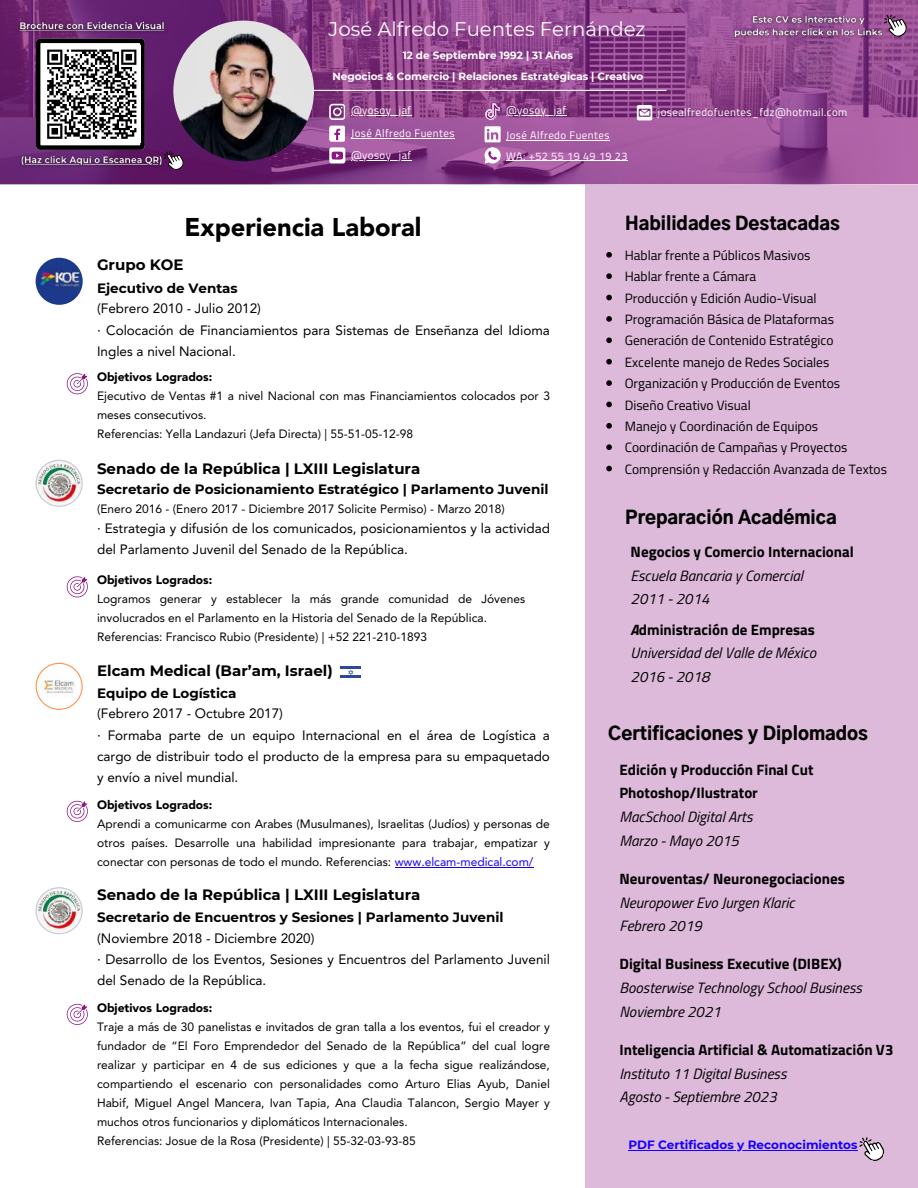
<style>
.page{position:relative;width:918px;height:1188px;background:#fff}
.page>*{position:absolute;margin:0;border:0;box-sizing:border-box;transform-origin:0 0}
.t1{font:900 25.5px "Avenir LT Std";color:#000}
.t2{font:19.65px "Montserrat";color:#fff}
.t3{font:900 18px "Gothic A1";color:#000}
.t4{font:italic 15px/23.7px "Titillium Web";color:#000}
.t5{font:700 15px/23.7px "Titillium Web";color:#000}
.t6{font:700 15px "Montserrat";color:#000}
.t7{font:13.5px/21.3px "Avenir LT Std";color:#000}
.t8{font:13.5px/21.3px "Titillium Web";color:#000}
.t9{font:700 13.5px "Montserrat";color:#000}
.t10{font:12px/19px "Avenir LT Std";color:#000}
.t11{font:900 12px "Avenir LT Std";color:#000}
.t12{font:700 12px "Montserrat";color:#1400ff}
.t13{font:10.95px/22.6px "Titillium Web";letter-spacing:.04em;color:#fff}
.t14{font:700 10.5px "Montserrat";color:#fff}
.s1{color:#1400ff}
.s2{font-weight:700}
.s3{font-weight:700;font-style:normal}
</style>
<div class="page">
<div style="left:585px;top:184px;width:333px;height:1004px;background:#ddb9da"></div>
<img style="left:0;top:0;width:918px;height:184px">
<hr style="left:309px;top:90px;width:357px;height:1px;background:#fff">
<img style="left:173px;top:21px;width:141px;height:140px;border-radius:50%">
<svg style="left:329px;top:104px;width:16px;height:16px"></svg>
<div style="left:329px;top:126px;width:16px;height:15px;background:#fff;border-radius:2px"></div>
<svg style="left:334px;top:129px;width:6px;height:11px"></svg>
<svg style="left:485px;top:103px;width:15px;height:17px"></svg>
<svg style="left:329px;top:147px;width:16px;height:16px"></svg>
<svg style="left:332px;top:152px;width:11px;height:8px"></svg>
<img style="left:36px;top:258px;width:47px;height:47px;border-radius:50%">
<svg style="left:67px;top:373px;width:21px;height:21px"></svg>
<svg style="left:36px;top:460px;width:47px;height:47px"></svg>
<svg style="left:36px;top:663px;width:47px;height:47px"></svg>
<svg style="left:341px;top:666px;width:20px;height:10px"></svg>
<hr style="left:341px;top:676px;width:20px;height:2px;background:#2a499f">
<hr style="left:341px;top:667px;width:20px;height:2px;background:#2a499f">
<svg style="left:348px;top:670px;width:5px;height:5px"></svg>
<svg style="left:67px;top:576px;width:21px;height:21px"></svg>
<svg style="left:67px;top:800px;width:21px;height:22px"></svg>
<svg style="left:36px;top:887px;width:47px;height:47px"></svg>
<svg style="left:67px;top:1003px;width:21px;height:22px"></svg>
<svg style="left:887px;top:14px;width:22px;height:25px"></svg>
<hr style="left:628px;top:1150px;width:230px;height:1px;background:#1400ff">
<svg style="left:859px;top:1137px;width:25px;height:24px"></svg>
<svg style="left:485px;top:126px;width:15px;height:37px"></svg>
<svg style="left:637px;top:105px;width:15px;height:15px"></svg>
<svg style="left:36px;top:39px;width:109px;height:111px"></svg>
<svg style="left:606px;top:252px;width:6px;height:6px"></svg>
<svg style="left:606px;top:273px;width:6px;height:6px"></svg>
<svg style="left:606px;top:295px;width:6px;height:5px"></svg>
<svg style="left:606px;top:316px;width:6px;height:6px"></svg>
<svg style="left:606px;top:338px;width:6px;height:5px"></svg>
<svg style="left:606px;top:359px;width:6px;height:6px"></svg>
<svg style="left:606px;top:380px;width:6px;height:6px"></svg>
<svg style="left:606px;top:402px;width:6px;height:5px"></svg>
<svg style="left:606px;top:423px;width:6px;height:6px"></svg>
<svg style="left:606px;top:444px;width:6px;height:6px"></svg>
<svg style="left:606px;top:466px;width:6px;height:5px"></svg>
<hr style="left:351px;top:115px;width:61px;height:1px;background:#fff">
<hr style="left:351px;top:138px;width:104px;height:1px;background:#fff">
<hr style="left:351px;top:160px;width:61px;height:1px;background:#fff">
<hr style="left:506px;top:115px;width:61px;height:1px;background:#fff">
<hr style="left:506px;top:140px;width:104px;height:1px;background:#fff">
<hr style="left:506px;top:160px;width:45px;height:1px;background:#fff">
<hr style="left:551px;top:160px;width:77px;height:1px;background:#fff">
<hr style="left:395px;top:867px;width:138px;height:1px;background:#1400ff">
<img style="left:730px;top:10px;width:157px;height:32px">
<img style="left:15px;top:17px;width:153px;height:19px">
<img style="left:17px;top:151px;width:147px;height:20px">
<svg style="left:164px;top:151px;width:22px;height:21px"></svg>
<h2 class="t2" style="left:329px;top:17px;width:319px">José Alfredo Fuentes Fernández</h2>
<p class="t14" style="left:332px;top:69px;width:313px">Negocios &amp; Comercio | Relaciones Estratégicas | Creativo</p>
<p class="t14" style="left:403px;top:49px;width:172px">12 de Septiembre 1992 | 31 Años</p>
<p class="t13" style="left:351px;top:99px;width:105px">@yosoy_jaf<br>José Alfredo Fuentes @yosoy_jaf</p>
<p class="t13" style="left:506px;top:99px;width:62px">@yosoy_jaf</p>
<p class="t13" style="left:506px;top:124px;width:123px;line-height:20.9px">José Alfredo Fuentes<br>WA: +52 55 19 49 19 23</p>
<p class="t13" style="left:658px;top:100px;width:191px">josealfredofuentes_fdz@hotmail.com</p>
<h1 class="t1" style="left:185px;top:216px;width:238px">Experiencia Laboral</h1>
<p class="t6" style="left:97px;top:256px;width:88px">Grupo KOE</p>
<p class="t9" style="left:97px;top:280px;width:142px">Ejecutivo de Ventas</p>
<p class="t7" style="left:97px;top:299px;width:454px">(Febrero 2010 - Julio 2012)<br>· Colocación de Financiamientos para Sistemas de Enseñanza del Idioma<br>Ingles a nivel Nacional.</p>
<p class="t11" style="left:97px;top:372px;width:117px">Objetivos Logrados:</p>
<p class="t10" style="left:97px;top:388px;width:454px">Ejecutivo de Ventas #1 a nivel Nacional con mas Financiamientos colocados por 3 meses consecutivos.<br>Referencias: Yella Landazuri (Jefa Directa) | 55-51-05-12-98</p>
<p class="t6" style="left:97px;top:459px;width:325px">Senado de la República | LXIII Legislatura</p>
<p class="t9" style="left:97px;top:481px;width:453px">Secretario de Posicionamiento Estratégico | Parlamento Juvenil</p>
<p class="t10" style="left:97px;top:500px;width:409px">(Enero 2016 - (Enero 2017 - Diciembre 2017 Solicite Permiso) - Marzo 2018)</p>
<p class="t7" style="left:97px;top:519px;width:454px">· Estrategia y difusión de los comunicados, posicionamientos y la actividad del Parlamento Juvenil del Senado de la República.</p>
<p class="t11" style="left:97px;top:575px;width:117px">Objetivos Logrados:</p>
<p class="t10" style="left:97px;top:591px;width:430px">Logramos generar y establecer la más grande comunidad de Jóvenes involucrados en el Parlamento en la Historia del Senado de la República.<br>Referencias: Francisco Rubio (Presidente) | +52 221-210-1893</p>
<p class="t6" style="left:97px;top:661px;width:237px">Elcam Medical (Bar’am, Israel)</p>
<p class="t9" style="left:97px;top:685px;width:141px">Equipo de Logística</p>
<p class="t7" style="left:97px;top:704px;width:454px">(Febrero 2017 - Octubre 2017)<br>· Formaba parte de un equipo Internacional en el área de Logística a cargo de distribuir todo el producto de la empresa para su empaquetado y envío a nivel mundial.</p>
<p class="t11" style="left:97px;top:800px;width:117px">Objetivos Logrados:</p>
<p class="t10" style="left:97px;top:815px;width:454px;text-align:justify">Aprendi a comunicarme con Arabes (Musulmanes), Israelitas (Judíos) y personas de otros países. Desarrolle una habilidad impresionante para trabajar, empatizar y conectar con personas de todo el mundo. Referencias: <span class="s1">www.elcam-medical.com/</span></p>
<p class="t6" style="left:97px;top:885px;width:325px">Senado de la República | LXIII Legislatura</p>
<p class="t9" style="left:97px;top:909px;width:408px">Secretario de Encuentros y Sesiones | Parlamento Juvenil</p>
<p class="t7" style="left:97px;top:929px;width:454px">(Noviembre 2018 - Diciembre 2020)<br>· Desarrollo de los Eventos, Sesiones y Encuentros del Parlamento Juvenil del Senado de la República.</p>
<p class="t11" style="left:97px;top:1003px;width:117px">Objetivos Logrados:</p>
<p class="t10" style="left:97px;top:1018px;width:454px">Traje a más de 30 panelistas e invitados de gran talla a los eventos, fui el creador y fundador de “El Foro Emprendedor del Senado de la República” del cual logre realizar y participar en 4 de sus ediciones y que a la fecha sigue realizándose, compartiendo el escenario con personalidades como Arturo Elias Ayub, Daniel Habif, Miguel Angel Mancera, Ivan Tapia, Ana Claudia Talancon, Sergio Mayer y muchos otros funcionarios y diplomáticos Internacionales.<br>Referencias: Josue de la Rosa (Presidente) | 55-32-03-93-85</p>
<h3 class="t3" style="left:625px;top:215px;width:216px">Habilidades Destacadas</h3>
<p class="t8" style="left:625px;top:244px;width:264px">Hablar frente a Públicos Masivos<br>Hablar frente a Cámara<br>Producción y Edición Audio-Visual Programación Básica de Plataformas Generación de Contenido Estratégico Excelente manejo de Redes Sociales Organización y Producción de Eventos<br>Diseño Creativo Visual<br>Manejo y Coordinación de Equipos Coordinación de Campañas y Proyectos Comprensión y Redacción Avanzada de Textos</p>
<h3 class="t3" style="left:625px;top:510px;width:213px">Preparación Académica</h3>
<p class="t5" style="left:631px;top:540px;width:225px">Negocios y Comercio Internacional</p>
<p class="t4" style="left:631px;top:563px;width:174px">Escuela Bancaria y Comercial<br>2011 - 2014</p>
<p class="t4" style="left:631px;top:617px;width:187px;text-align:justify"><span class="s2">A</span><span class="s3">dministración de Empresas </span>Universidad del Valle de México 2016 - 2018</p>
<h3 class="t3" style="left:608px;top:726px;width:261px">Certificaciones y Diplomados</h3>
<p class="t5" style="left:619px;top:757px;width:196px">Edición y Producción Final Cut<br>Photoshop/Ilustrator</p>
<p class="t4" style="left:619px;top:805px;width:134px">MacSchool Digital Arts<br>Marzo - Mayo 2015</p>
<p class="t5" style="left:619px;top:867px;width:227px">Neuroventas/ Neuronegociaciones</p>
<p class="t4" style="left:619px;top:890px;width:177px">Neuropower Evo Jurgen Klaric<br>Febrero 2019</p>
<p class="t5" style="left:619px;top:952px;width:224px">Digital Business Executive (DIBEX)</p>
<p class="t4" style="left:619px;top:976px;width:244px">Boosterwise Technology School Business<br>Noviembre 2021</p>
<p class="t5" style="left:619px;top:1038px;width:275px">Inteligencia Artificial &amp; Automatización V3</p>
<p class="t4" style="left:619px;top:1061px;width:169px">Instituto 11 Digital Business<br>Agosto - Septiembre 2023</p>
<p class="t12" style="left:628px;top:1137px;width:231px">PDF Certificados y Reconocimientos</p>
</div>
